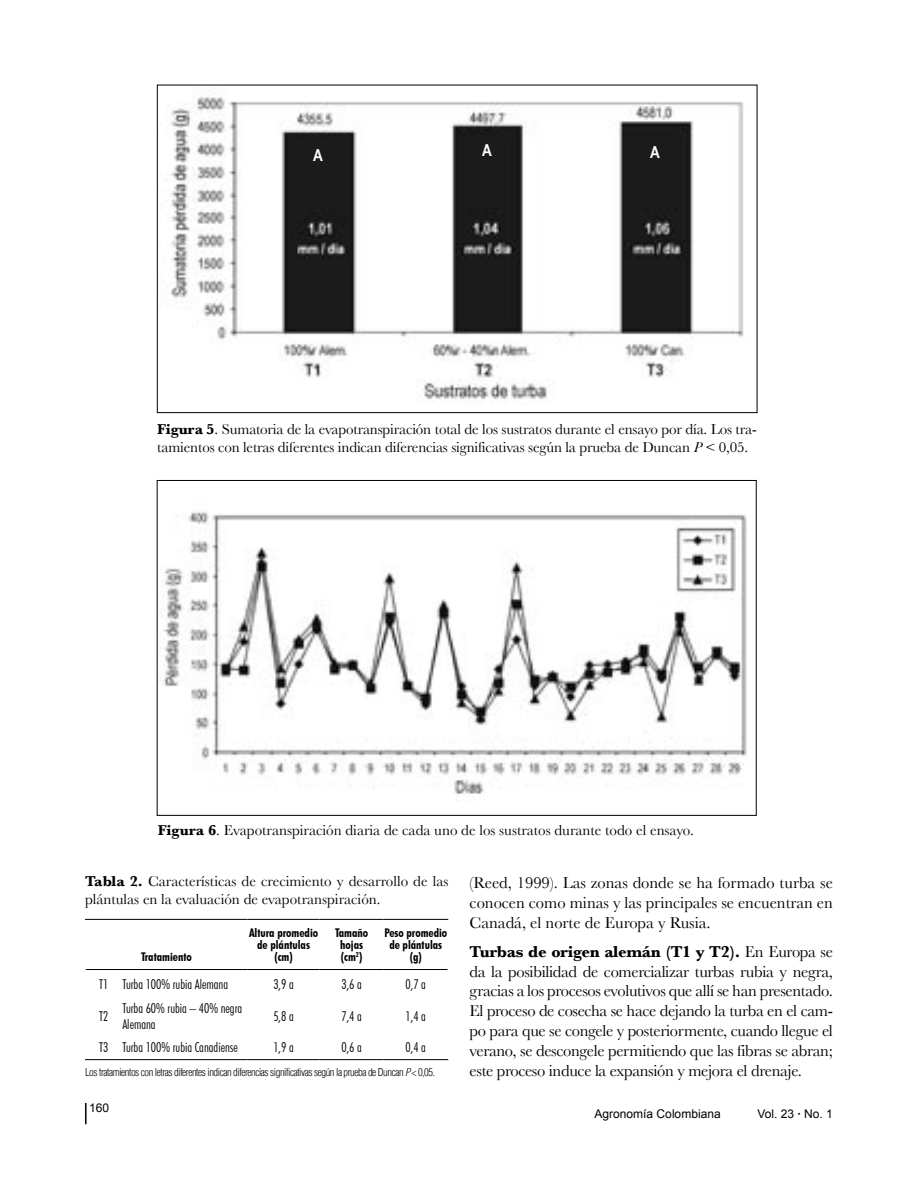
<style>
.page{position:relative;width:918px;height:1188px;background:#fff}
.page>*{position:absolute;margin:0;border:0;box-sizing:border-box;transform-origin:0 0}
.PP{font:16.5px/19.8px "Baskerville";letter-spacing:-.02em;color:#000;text-align:justify}
.t1{font:700 16.5px "Arial Narrow";color:#fff}
.Piefoto{font:15px/18px "Baskerville";letter-spacing:-.01em;color:#000}
.Tabla_cuerpo{font:300 condensed 13.5px/16.2px "Futura BT";color:#000}
.Tabla_título{font:700 condensed 12px/12px "Futura BT";color:#000;text-align:center}
.t2{font:12px "Arial";color:#000}
.Tabla_pie{font:10.5px "Switzerland Cond Light Plain";letter-spacing:-.04em;color:#000}
.s1{font-weight:700}
.s2{font-style:italic}
.s3{font-family:"Switzerland Cond";font-weight:300;font-style:italic}
</style>
<div class="page">
<hr style="left:85px;top:1103px;width:2px;height:21px;background:#000">
<hr style="left:85px;top:919px;width:37px;height:1px;background:#000">
<hr style="left:122px;top:919px;width:126px;height:1px;background:#000">
<hr style="left:248px;top:919px;width:72px;height:1px;background:#000">
<hr style="left:320px;top:919px;width:64px;height:1px;background:#000">
<hr style="left:384px;top:919px;width:64px;height:1px;background:#000">
<hr style="left:85px;top:1059px;width:37px;height:1px;background:#000">
<hr style="left:122px;top:1059px;width:126px;height:1px;background:#000">
<hr style="left:248px;top:1059px;width:72px;height:1px;background:#000">
<hr style="left:320px;top:1059px;width:64px;height:1px;background:#000">
<hr style="left:384px;top:1059px;width:64px;height:1px;background:#000">
<hr style="left:86px;top:969px;width:36px;height:1px;background:#000">
<hr style="left:122px;top:969px;width:126px;height:1px;background:#000">
<hr style="left:248px;top:969px;width:72px;height:1px;background:#000">
<hr style="left:320px;top:969px;width:64px;height:1px;background:#000">
<hr style="left:384px;top:969px;width:64px;height:1px;background:#000">
<img style="left:160px;top:512px;width:587px;height:282px">
<img style="left:170px;top:90px;width:574px;height:310px">
<p class="t1" style="left:313px;top:142px;width:11px">A</p>
<p class="t1" style="left:482px;top:138px;width:11px">A</p>
<p class="t1" style="left:650px;top:140px;width:11px">A</p>
<p class="Piefoto" style="left:157px;top:420px;width:601px"><span class="s1">Figura 5</span>. Sumatoria de la evapotranspiración total de los sustratos durante el ensayo por día. Los tra&shy;tamientos con letras diferentes indican diferencias significativas según la prueba de Duncan <span class="s2">P</span> &lt; 0,05.</p>
<p class="Piefoto" style="left:158px;top:821px;width:538px"><span class="s1">Figura 6</span>. Evapotranspiración diaria de cada uno de los sustratos durante todo el ensayo.</p>
<p class="Piefoto" style="left:85px;top:872px;width:365px"><span class="s1">Tabla 2.</span> Características de crecimiento y desarrollo de las plántulas en la evaluación de evapotranspiración.</p>
<p class="Tabla_título" style="left:141px;top:951px;width:52px">Tratamiento</p>
<p class="Tabla_título" style="left:249px;top:927px;width:71px">Altura promedio</p>
<p class="Tabla_título" style="left:257px;top:939px;width:54px">de plántulas (cm)</p>
<p class="Tabla_título" style="left:335px;top:927px;width:35px">Tamaño hojas</p>
<p class="Tabla_título" style="left:341px;top:951px;width:23px">(cm<sup>2</sup>)</p>
<p class="Tabla_título" style="left:384px;top:927px;width:64px">Peso promedio</p>
<p class="Tabla_título" style="left:389px;top:939px;width:54px">de plántulas (g)</p>
<p class="Tabla_cuerpo" style="left:99px;top:976px;width:11px">T1</p>
<p class="Tabla_cuerpo" style="left:122px;top:976px;width:107px">Turba 100% rubia Alemana</p>
<p class="Tabla_cuerpo" style="left:273px;top:976px;width:22px">3,9 a</p>
<p class="Tabla_cuerpo" style="left:341px;top:976px;width:22px">3,6 a</p>
<p class="Tabla_cuerpo" style="left:406px;top:976px;width:22px">0,7 a</p>
<p class="Tabla_cuerpo" style="left:99px;top:1008px;width:11px">T2</p>
<p class="Tabla_cuerpo" style="left:122px;top:1000px;width:121px">Turba 60% rubia – 40% negra<br>Alemana</p>
<p class="Tabla_cuerpo" style="left:273px;top:1008px;width:22px">5,8 a</p>
<p class="Tabla_cuerpo" style="left:341px;top:1008px;width:22px">7,4 a</p>
<p class="Tabla_cuerpo" style="left:406px;top:1008px;width:22px">1,4 a</p>
<p class="Tabla_cuerpo" style="left:99px;top:1039px;width:11px">T3</p>
<p class="Tabla_cuerpo" style="left:122px;top:1039px;width:117px">Turba 100% rubia Canadiense</p>
<p class="Tabla_cuerpo" style="left:273px;top:1039px;width:22px">1,9 a</p>
<p class="Tabla_cuerpo" style="left:341px;top:1039px;width:22px">0,6 a</p>
<p class="Tabla_cuerpo" style="left:406px;top:1039px;width:22px">0,4 a</p>
<p class="Tabla_pie" style="left:85px;top:1066px;width:352px">Los tratamientos con letras diferentes indican diferencias significativas según la prueba de Duncan <span class="s3">P</span> &lt; 0,05.</p>
<p class="t2" style="left:89px;top:1100px;width:22px">160</p>
<p class="PP" style="left:470px;top:873px;width:365px">(Reed, 1999). Las zonas donde se ha formado turba se conocen como minas y las principales se encuentran en Canadá, el norte de Europa y Rusia.</p>
<p class="PP" style="left:470px;top:941px;width:365px"><span class="s1">Turbas de origen alemán (T1 y T2).</span> En Europa se da la posibilidad de comercializar turbas rubia y negra, gracias a los procesos evolutivos que allí se han presentado.<br>El proceso de cosecha se hace dejando la turba en el cam&shy;po para que se congele y posteriormente, cuando llegue el verano, se descongele permitiendo que las fibras se abran; este proceso induce la expansión y mejora el drenaje.</p>
<p class="t2" style="left:595px;top:1106px;width:128px">Agronomía Colombiana</p>
<p class="t2" style="left:758px;top:1106px;width:77px">Vol. 23 <span class="s1">·</span> No. 1</p>
</div>
